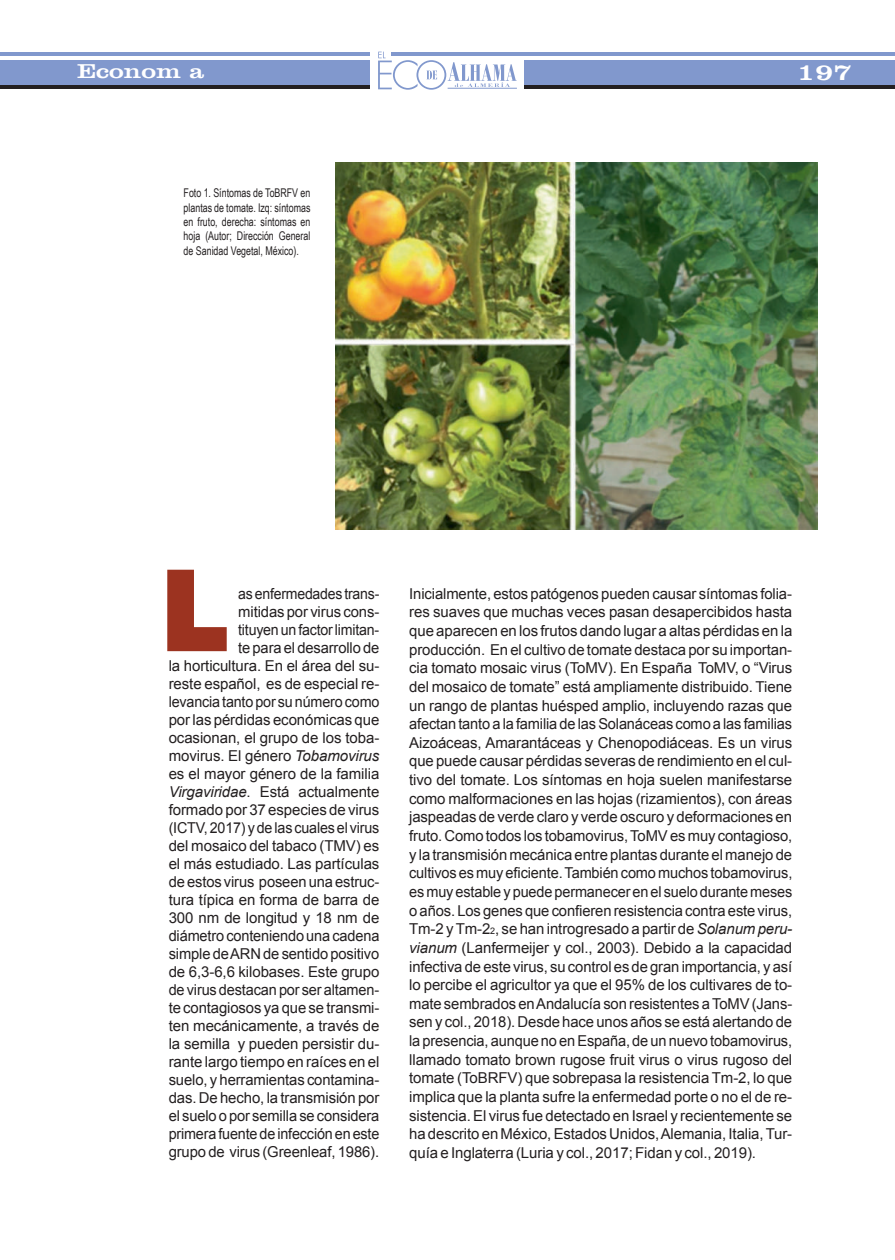
<style>
.page{position:relative;width:895px;height:1260px;background:#fff}
.page>*{position:absolute;margin:0;border:0;box-sizing:border-box;transform-origin:0 0}
.t1{font:900 116.7px "Frutiger";color:#9c3320;scale:.85 1}
.t2{font:24px "Clarendon";color:#fff;scale:1.25 1}
.t3{font:21px "Clarendon";color:#fff;scale:1.25 1}
.t4{font:15px/18.6px "Arial";letter-spacing:-.005em;color:#231f20;text-align:justify}
.t5{font:15px/18px "Arial";letter-spacing:-.005em;color:#231f20;text-align:right;scale:.94 1}
.t6{font:12px/14.4px "Arial Narrow";color:#231f20;text-align:justify;scale:.9 1}
.s1{font-style:italic}
.s2{font-size:9px}
</style>
<div class="page">
<svg style="left:378px;top:52px;width:138px;height:38px"></svg>
<hr style="left:447px;top:88px;width:69px;height:1px;background:#8198cd">
<hr style="left:1px;top:52px;width:369px;height:4px;background:#8198cd">
<div style="left:1px;top:60px;width:369px;height:25px;background:#8198cd"></div>
<hr style="left:1px;top:85px;width:369px;height:4px;background:#231f20">
<hr style="left:391px;top:52px;width:503px;height:4px;background:#8198cd">
<div style="left:524px;top:60px;width:370px;height:25px;background:#8198cd"></div>
<hr style="left:524px;top:85px;width:370px;height:4px;background:#231f20">
<svg style="left:0;top:52px;width:1px;height:37px"></svg>
<img style="left:335px;top:162px;width:482px;height:368px">
<h3 class="t3" style="left:77px;top:59px;width:103px">Economía</h3>
<h2 class="t2" style="left:796px;top:57px;width:45px">197</h2>
<p class="t6" style="left:183px;top:185px;width:142px">Foto 1. Síntomas de ToBRFV en plantas de tomate. Izq: síntomas en fruto, derecha: síntomas en hoja (Autor; Dirección General de Sanidad Vegetal, México).</p>
<h1 class="t1" style="left:162px;top:539px;width:80px">L</h1>
<p class="t5" style="left:169px;top:584px;width:225px">as enfermedades trans-<br>mitidas por virus cons-<br>tituyen un factor limitan-<br>te para el desarrollo de<br>la horticultura. En el área del su&shy;reste español, es de especial re&shy;levancia tanto por su número como por las pérdidas económicas que ocasionan, el grupo de los toba&shy;movirus. El género <span class="s1">Tobamovirus </span>es el mayor género de la familia<br><span class="s1">Virgaviridae</span>. Está actualmente formado por 37 especies de virus (ICTV, 2017) y de las cuales el virus del mosaico del tabaco (TMV) es el más estudiado. Las partículas de estos virus poseen una estruc&shy;tura típica en forma de barra de<br>300 nm de longitud y 18 nm de diámetro conteniendo una cadena simple de ARN de sentido positivo de 6,3-6,6 kilobases. Este grupo de virus destacan por ser altamen&shy;te contagiosos ya que se transmi&shy;ten mecánicamente, a través de la semilla y pueden persistir du&shy;rante largo tiempo en raíces en el suelo, y herramientas contamina&shy;das. De hecho, la transmisión por el suelo o por semilla se considera primera fuente de infección en este grupo de virus (Greenleaf, 1986).</p>
<p class="t4" style="left:409px;top:584px;width:384px">Inicialmente, estos patógenos pueden causar síntomas folia&shy;res suaves que muchas veces pasan desapercibidos hasta que aparecen en los frutos dando lugar a altas pérdidas en la producción. En el cultivo de tomate destaca por su importan&shy;cia tomato mosaic virus (ToMV). En España ToMV, o “Virus del mosaico de tomate” está ampliamente distribuido. Tiene un rango de plantas huésped amplio, incluyendo razas que afectan tanto a la familia de las Solanáceas como a las familias Aizoáceas, Amarantáceas y Chenopodiáceas. Es un virus que puede causar pérdidas severas de rendimiento en el cul&shy;tivo del tomate. Los síntomas en hoja suelen manifestarse como malformaciones en las hojas (rizamientos), con áreas jaspeadas de verde claro y verde oscuro y deformaciones en fruto. Como todos los tobamovirus, ToMV es muy contagioso, y la transmisión mecánica entre plantas durante el manejo de cultivos es muy eficiente. También como muchos tobamovirus, es muy estable y puede permanecer en el suelo durante meses o años. Los genes que confieren resistencia contra este virus, Tm-2 y Tm-2<span class="s2">2</span>, se han introgresado a partir de <span class="s1">Solanum peru&shy;vianum</span> (Lanfermeijer y col., 2003). Debido a la capacidad infectiva de este virus, su control es de gran importancia, y así lo percibe el agricultor ya que el 95% de los cultivares de to&shy;mate sembrados en Andalucía son resistentes a ToMV (Jans&shy;sen y col., 2018). Desde hace unos años se está alertando de la presencia, aunque no en España, de un nuevo tobamovirus, llamado tomato brown rugose fruit virus o virus rugoso del tomate (ToBRFV) que sobrepasa la resistencia Tm-2, lo que implica que la planta sufre la enfermedad porte o no el de re&shy;sistencia. El virus fue detectado en Israel y recientemente se ha descrito en México, Estados Unidos, Alemania, Italia, Tur&shy;quía e Inglaterra (Luria y col., 2017; Fidan y col., 2019).</p>
</div>
